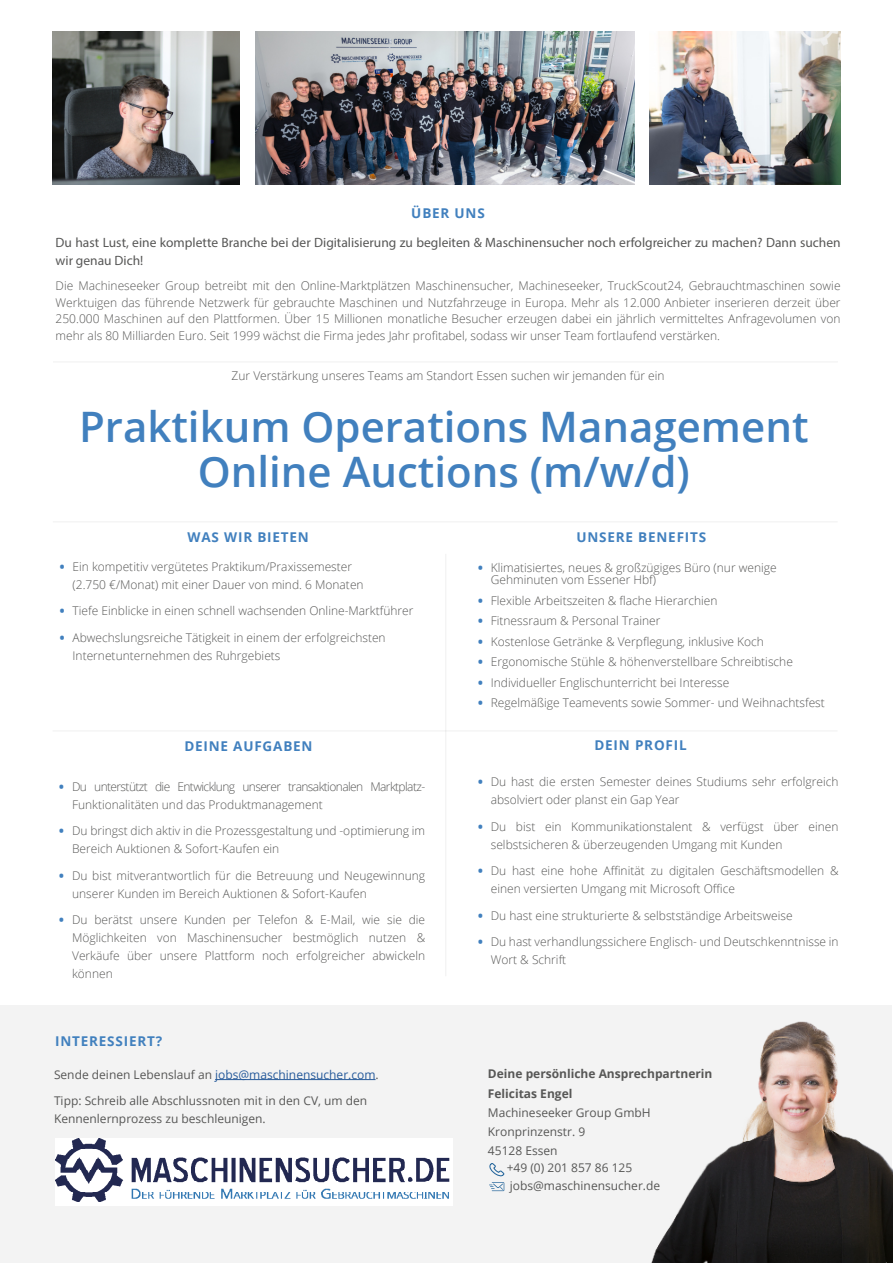
<style>
.page{position:relative;width:893px;height:1263px;background:#fff}
.page>*{position:absolute;margin:0;border:0;box-sizing:border-box;transform-origin:0 0}
.t1{font:600 42px/45px "Open Sans";color:#4180be;text-align:center}
.t2{font:13.5px/18px "Myriad Pro";color:#575756}
.t3{font:700 13.5px "Open Sans";letter-spacing:.06em;color:#4180be}
.t4{font:300 12px/18px "Open Sans";color:#575756}
.t5{font:12px/19px "Open Sans";color:#575756}
.t6{font:300 12px/18px "Open Sans";letter-spacing:-.05em;color:#575756}
.t7{font:700 12px/20.5px "Open Sans";color:#575756}
.s1{font-weight:800;color:#4180be}
.s2{color:#275b9b}
</style>
<div class="page">
<div style="left:0;top:1005px;width:892px;height:258px;background:#f3f3f3"></div>
<hr style="left:215px;top:1079px;width:161px;height:1px;background:#275b9b">
<img style="left:651px;top:1021px;width:242px;height:242px">
<img style="left:255px;top:32px;width:380px;height:152px">
<img style="left:53px;top:32px;width:187px;height:152px">
<img style="left:649px;top:32px;width:192px;height:152px">
<hr style="left:53px;top:361px;width:785px;height:1px;background:#000">
<hr style="left:53px;top:521px;width:785px;height:1px;background:#000">
<hr style="left:445px;top:554px;width:1px;height:422px;background:#000">
<hr style="left:53px;top:730px;width:784px;height:1px;background:#000">
<svg style="left:489px;top:1163px;width:16px;height:28px"></svg>
<img style="left:55px;top:1138px;width:397px;height:67px">
<p class="t3" style="left:411px;top:203px;width:75px">ÜBER UNS</p>
<p class="t2" style="left:56px;top:233px;width:786px">Du hast Lust, eine komplette Branche bei der Digitalisierung zu begleiten &amp; Maschinensucher noch erfolgreicher zu machen? Dann suchen wir genau Dich!</p>
<p class="t4" style="left:56px;top:277px;width:786px;line-height:16.5px;text-align:justify">Die Machineseeker Group betreibt mit den Online-Marktplätzen Maschinensucher, Machineseeker, TruckScout24, Gebrauchtmaschinen sowie Werktuigen das führende Netzwerk für gebrauchte Maschinen und Nutzfahrzeuge in Europa. Mehr als 12.000 Anbieter inserieren derzeit über 250.000 Maschinen auf den Plattformen. Über 15 Millionen monatliche Besucher erzeugen dabei ein jährlich vermitteltes Anfragevolumen von mehr als 80 Milliarden Euro. Seit 1999 wächst die Firma jedes Jahr profitabel, sodass wir unser Team fortlaufend verstärken.</p>
<p class="t4" style="left:232px;top:367px;width:434px">Zur Verstärkung unseres Teams am Standort Essen suchen wir jemanden für ein</p>
<h1 class="t1" style="left:79px;top:403px;width:731px">Praktikum Operations Management<br>Online Auctions (m/w/d)</h1>
<p class="t3" style="left:188px;top:527px;width:123px">WAS WIR BIETEN</p>
<p class="t4" style="left:73px;top:557px;width:293px;text-indent:-13px"><span class="s1">•</span> Ein kompetitiv vergütetes Praktikum/Praxissemester (2.750 €/Monat) mit einer Dauer von mind. 6 Monaten</p>
<p class="t4" style="left:60px;top:601px;width:355px"><span class="s1">•</span> Tiefe Einblicke in einen schnell wachsenden Online-Marktführer</p>
<p class="t4" style="left:73px;top:628px;width:315px;text-indent:-13px"><span class="s1">•</span> Abwechslungsreiche Tätigkeit in einem der erfolgreichsten<br>Internetunternehmen des Ruhrgebiets</p>
<p class="t3" style="left:576px;top:527px;width:131px">UNSERE BENEFITS</p>
<p class="t4" style="left:491px;top:561px;width:287px;line-height:12px;text-indent:-13px"><span class="s1">•</span> Klimatisiertes, neues &amp; großzügiges Büro (nur wenige<br>Gehminuten vom Essener Hbf)</p>
<p class="t4" style="left:478px;top:591px;width:241px"><span class="s1">•</span> Flexible Arbeitszeiten &amp; flache Hierarchien</p>
<p class="t4" style="left:478px;top:611px;width:184px"><span class="s1">•</span> Fitnessraum &amp; Personal Trainer</p>
<p class="t4" style="left:478px;top:632px;width:287px"><span class="s1">•</span> Kostenlose Getränke &amp; Verpflegung, inklusive Koch</p>
<p class="t4" style="left:478px;top:652px;width:316px"><span class="s1">•</span> Ergonomische Stühle &amp; höhenverstellbare Schreibtische</p>
<p class="t4" style="left:478px;top:673px;width:253px"><span class="s1">•</span> Individueller Englischunterricht bei Interesse</p>
<p class="t4" style="left:478px;top:693px;width:348px"><span class="s1">•</span> Regelmäßige Teamevents sowie Sommer- und Weihnachtsfest</p>
<p class="t3" style="left:184px;top:736px;width:130px">DEINE AUFGABEN</p>
<p class="t3" style="left:594px;top:735px;width:94px">DEIN PROFIL</p>
<p class="t6" style="left:72px;top:777px;width:355px;text-indent:-13px"><span class="s1">•</span> Du unterstützt die Entwicklung unserer transaktionalen Marktplatz-<br>Funktionalitäten und das Produktmanagement</p>
<p class="t4" style="left:72px;top:821px;width:355px;text-indent:-13px"><span class="s1">•</span> Du bringst dich aktiv in die Prozessgestaltung und -optimierung im<br>Bereich Auktionen &amp; Sofort-Kaufen ein</p>
<p class="t4" style="left:72px;top:866px;width:355px;text-indent:-13px"><span class="s1">•</span> Du bist mitverantwortlich für die Betreuung und Neugewinnung unserer Kunden im Bereich Auktionen &amp; Sofort-Kaufen</p>
<p class="t4" style="left:72px;top:910px;width:355px;text-align:justify;text-indent:-13px"><span class="s1">•</span> Du berätst unsere Kunden per Telefon &amp; E-Mail, wie sie die Möglichkeiten von Maschinensucher bestmöglich nutzen &amp; Verkäufe über unsere Plattform noch erfolgreicher abwickeln können</p>
<p class="t3" style="left:55px;top:1031px;width:109px">INTERESSIERT?</p>
<p class="t5" style="left:54px;top:1064px;width:326px">Sende deinen Lebenslauf an <span class="s2">jobs@maschinensucher.com</span>.</p>
<p class="t5" style="left:54px;top:1091px;width:315px;line-height:18px">Tipp: Schreib alle Abschlussnoten mit in den CV, um den<br>Kennenlernprozess zu beschleunigen.</p>
<p class="t4" style="left:491px;top:772px;width:349px;text-indent:-13px"><span class="s1">•</span> Du hast die ersten Semester deines Studiums sehr erfolgreich absolviert oder planst ein Gap Year</p>
<p class="t4" style="left:491px;top:817px;width:349px;text-indent:-13px"><span class="s1">•</span> Du bist ein Kommunikationstalent &amp; verfügst über einen selbstsicheren &amp; überzeugenden Umgang mit Kunden</p>
<p class="t4" style="left:491px;top:861px;width:349px;text-indent:-13px"><span class="s1">•</span> Du hast eine hohe Affinität zu digitalen Geschäftsmodellen &amp; einen versierten Umgang mit Microsoft Office</p>
<p class="t4" style="left:478px;top:906px;width:316px"><span class="s1">•</span> Du hast eine strukturierte &amp; selbstständige Arbeitsweise</p>
<p class="t4" style="left:491px;top:932px;width:349px;text-indent:-13px"><span class="s1">•</span> Du hast verhandlungssichere Englisch- und Deutschkenntnisse in<br>Wort &amp; Schrift</p>
<p class="t7" style="left:488px;top:1063px;width:226px">Deine persönliche Ansprechpartnerin<br>Felicitas Engel</p>
<p class="t5" style="left:488px;top:1103px;width:164px">Machineseeker Group GmbH<br>Kronprinzenstr. 9<br>45128 Essen</p>
<p class="t5" style="left:507px;top:1159px;width:155px;line-height:17.5px">+49 (0) 201 857 86 125 jobs@maschinensucher.de</p>
</div>
